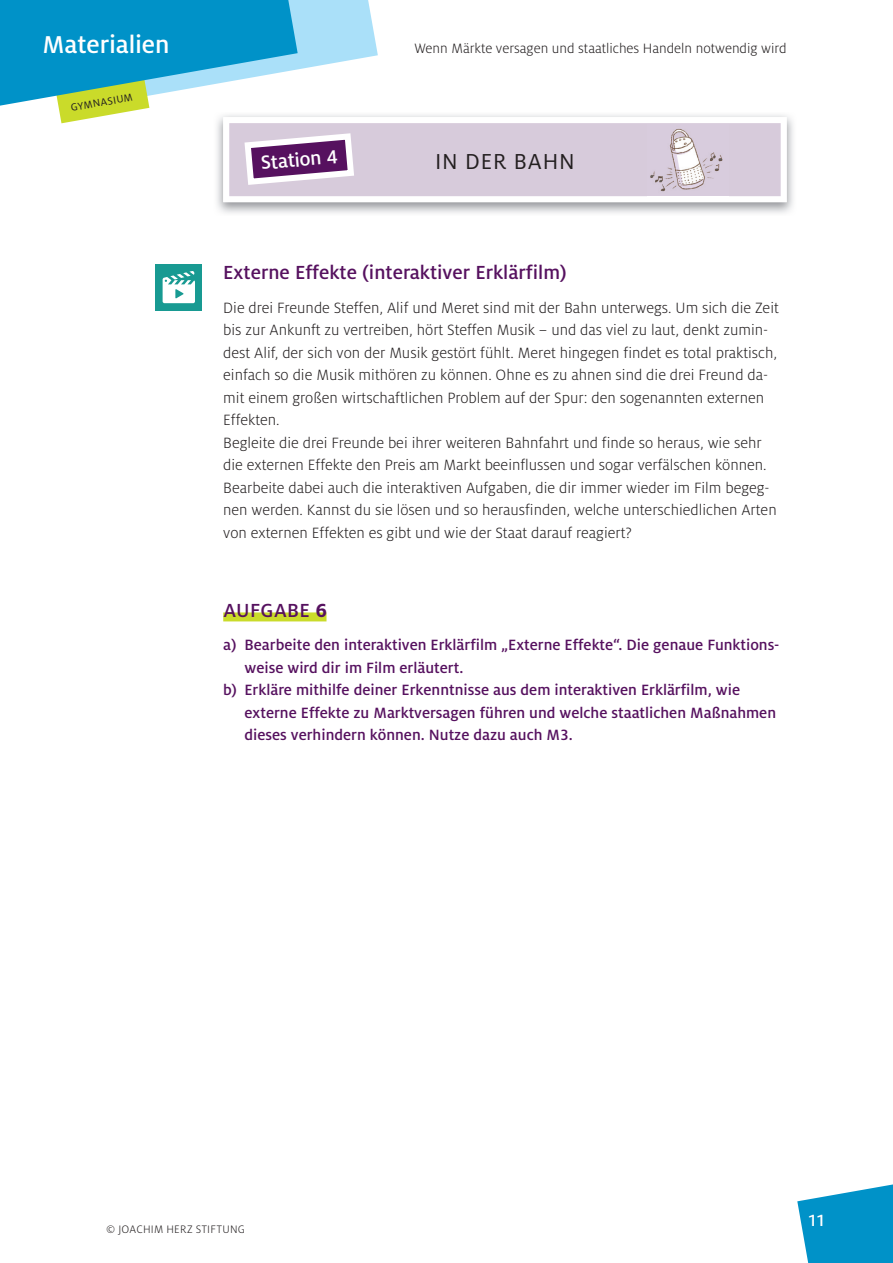
<style>
.page{position:relative;width:893px;height:1263px;background:#fff}
.page>*{position:absolute;margin:0;border:0;box-sizing:border-box;transform-origin:0 0}
.t1{font:500 27px "Milo OT";color:#fff}
.t2{font:24px "Milo OT";letter-spacing:.035em;color:#231f20}
.t3{font:500 21px "Milo OT";color:#56115f}
.t4{font:500 21px "Milo OT";letter-spacing:.02em;color:#56115f}
.t5{font:500 21px "Milo OT";color:#fff}
.t6{font:500 18px "Milo OT";color:#fff}
.t7{font:300 16.5px/22.5px "Milo Pro";color:#231f20}
.t8{font:500 16.5px "Milo OT";color:#56115f}
.t9{font:300 15px "Milo Pro";color:#231f20}
.t10{font:300 12px "Milo Pro";letter-spacing:.025em;color:#231f20}
.t11{font:11.4px "Milo OT";color:#231f20}
.s1{font-weight:700}
</style>
<div class="page">
<svg style="left:797px;top:1184px;width:96px;height:79px"></svg>
<svg style="left:0;top:0;width:378px;height:123px"></svg>
<div style="left:223px;top:612px;width:103px;height:9px;background:#cadb2a"></div>
<div style="left:156px;top:265px;width:46px;height:46px;background:#189a92"></div>
<svg style="left:163px;top:271px;width:32px;height:32px"></svg>
<img style="left:214px;top:112px;width:579px;height:101px">
<svg style="left:223px;top:117px;width:564px;height:85px;fill:#d7cbdb"></svg>
<svg style="left:241px;top:130px;width:116px;height:58px"></svg>
<img style="left:648px;top:124px;width:80px;height:76px">
<h1 class="t1" style="left:43px;top:30px;width:129px">Materialien</h1>
<p class="t11" style="left:70px;top:101px;width:64px;rotate:-10deg">GYMNASIUM</p>
<p class="t9" style="left:414px;top:40px;width:374px">Wenn Märkte versagen und staatliches Handeln notwendig wird</p>
<p class="t5" style="left:260px;top:151px;width:78px;rotate:-5deg">station 4</p>
<h2 class="t2" style="left:435px;top:149px;width:141px">IN DER BAHN</h2>
<p class="t3" style="left:223px;top:261px;width:345px">externe effekte (interaktiver erklärfilm)</p>
<p class="t7" style="left:223px;top:297px;width:557px">Die drei Freunde Steffen, Alif und Meret sind mit der Bahn unterwegs. Um sich die Zeit bis zur Ankunft zu vertreiben, hört Steffen Musik – und das viel zu laut, denkt zumin&shy;dest Alif, der sich von der Musik gestört fühlt. Meret hingegen findet es total praktisch, einfach so die Musik mithören zu können. Ohne es zu ahnen sind die drei Freund da&shy;mit einem großen wirtschaftlichen Problem auf der Spur: den sogenannten externen Effekten.<br>Begleite die drei Freunde bei ihrer weiteren Bahnfahrt und finde so heraus, wie sehr die externen Effekte den Preis am Markt beeinflussen und sogar verfälschen können.<br>Bearbeite dabei auch die interaktiven Aufgaben, die dir immer wieder im Film begeg&shy;nen werden. Kannst du sie lösen und so herausfinden, welche unterschiedlichen Arten von externen Effekten es gibt und wie der Staat darauf reagiert?</p>
<p class="t4" style="left:223px;top:598px;width:105px">aufgabe <span class="s1">6</span></p>
<p class="t8" style="left:223px;top:636px;width:558px">a) bearbeite den interaktiven erklärfilm „externe effekte“. die genaue funktions-</p>
<p class="t8" style="left:244px;top:659px;width:221px">weise wird dir im film erläutert.</p>
<p class="t8" style="left:223px;top:681px;width:518px">b) erkläre mithilfe deiner erkenntnisse aus dem interaktiven erklärfilm, wie</p>
<p class="t8" style="left:244px;top:704px;width:533px">externe effekte zu Marktversagen führen und welche staatlichen Maßnahmen</p>
<p class="t8" style="left:244px;top:726px;width:330px">dieses verhindern können. nutze dazu auch M3.</p>
<p class="t10" style="left:106px;top:1223px;width:140px">© JOACHIM HERZ STIFTUNG</p>
<p class="t6" style="left:808px;top:1211px;width:19px">11</p>
</div>
